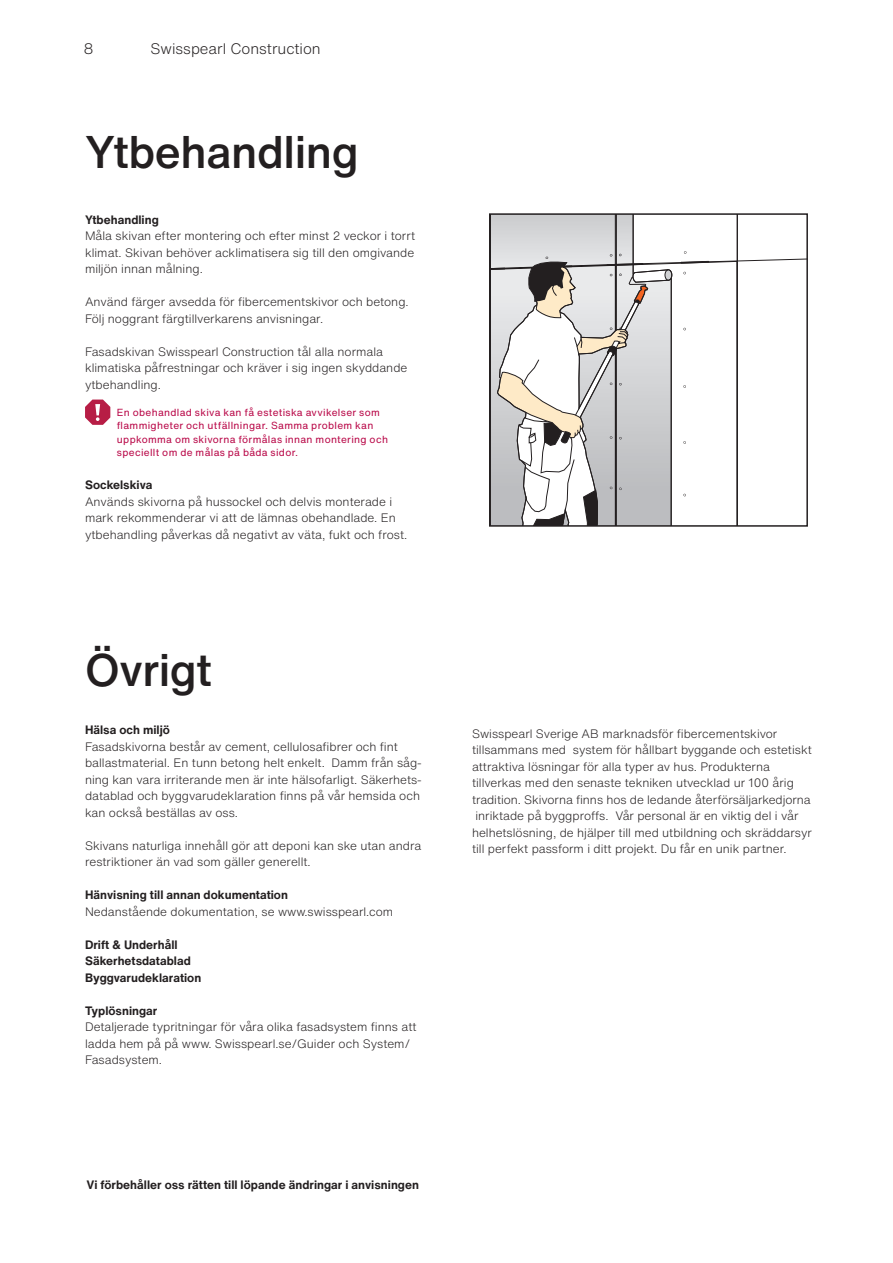
<style>
.page{position:relative;width:893px;height:1263px;background:#fff}
.page>*{position:absolute;margin:0;border:0;box-sizing:border-box;transform-origin:0 0}
.t1{font:500 45px "Helvetica Now Text";letter-spacing:-.01em;color:#231f20}
.t2{font:300 15px "Helvetica Now Text";color:#231f20}
.t3{font:300 12px/16.5px "Helvetica Now Text";color:#231f20}
.t4{font:700 12px/16.5px "Helvetica Now Text";color:#231f20}
.t5{font:10.2px/13.5px "Helvetica Now Text";letter-spacing:.03em;color:#b80546}
</style>
<div class="page">
<svg style="left:492px;top:216px;width:246px;height:308px"></svg>
<div style="left:489px;top:213px;width:319px;height:314px;border:2px solid #231f20"></div>
<svg style="left:85px;top:400px;width:25px;height:25px"></svg>
<p class="t2" style="left:84px;top:38px;width:11px">8</p>
<p class="t2" style="left:151px;top:38px;width:172px">Swisspearl Construction</p>
<h1 class="t1" style="left:85px;top:121px;width:275px">Ytbehandling</h1>
<p class="t4" style="left:85px;top:211px;width:75px">Ytbehandling</p>
<p class="t3" style="left:85px;top:228px;width:332px;text-align:justify">Måla skivan efter montering och efter minst 2 veckor i torrt klimat. Skivan behöver acklimatisera sig till den omgivande miljön innan målning.</p>
<p class="t3" style="left:85px;top:294px;width:325px">Använd färger avsedda för fibercementskivor och betong.<br>Följ noggrant färgtillverkarens anvisningar.</p>
<p class="t3" style="left:85px;top:343px;width:324px">Fasadskivan Swisspearl Construction tål alla normala klimatiska påfrestningar och kräver i sig ingen skyddande ytbehandling.</p>
<p class="t5" style="left:117px;top:405px;width:273px">En obehandlad skiva kan få estetiska avvikelser som flammigheter och utfällningar. Samma problem kan uppkomma om skivorna förmålas innan montering och speciellt om de målas på båda sidor.</p>
<p class="t4" style="left:85px;top:477px;width:69px">Sockelskiva</p>
<p class="t3" style="left:85px;top:493px;width:324px">Används skivorna på hussockel och delvis monterade i mark rekommenderar vi att de lämnas obehandlade. En ytbehandling påverkas då negativt av väta, fukt och frost.</p>
<h1 class="t1" style="left:85px;top:640px;width:128px">Övrigt</h1>
<p class="t4" style="left:85px;top:722px;width:86px">Hälsa och miljö</p>
<p class="t3" style="left:85px;top:738px;width:338px">Fasadskivorna består av cement, cellulosafibrer och fint ballastmaterial. En tunn betong helt enkelt. Damm från såg&shy;ning kan vara irriterande men är inte hälsofarligt. Säkerhets&shy;datablad och byggvarudeklaration finns på vår hemsida och kan också beställas av oss.</p>
<p class="t3" style="left:85px;top:837px;width:338px">Skivans naturliga innehåll gör att deponi kan ske utan andra restriktioner än vad som gäller generellt.</p>
<p class="t4" style="left:85px;top:887px;width:204px">Hänvisning till annan dokumentation</p>
<p class="t3" style="left:85px;top:903px;width:310px">Nedanstående dokumentation, se www.swisspearl.com</p>
<p class="t4" style="left:85px;top:936px;width:118px">Drift &amp; Underhåll<br>Säkerhetsdatablad<br>Byggvarudeklaration</p>
<p class="t4" style="left:85px;top:1002px;width:74px">Typlösningar</p>
<p class="t3" style="left:85px;top:1018px;width:333px">Detaljerade typritningar för våra olika fasadsystem finns att ladda hem på på www. Swisspearl.se/Guider och System/<br>Fasadsystem.</p>
<p class="t4" style="left:86px;top:1177px;width:334px">Vi förbehåller oss rätten till löpande ändringar i anvisningen</p>
<p class="t3" style="left:472px;top:725px;width:341px">Swisspearl Sverige AB marknadsför fibercementskivor tillsammans med system för hållbart byggande och estetiskt attraktiva lösningar för alla typer av hus. Produkterna tillverkas med den senaste tekniken utvecklad ur 100 årig tradition. Skivorna finns hos de ledande återförsäljarkedjorna inriktade på byggproffs. Vår personal är en viktig del i vår helhetslösning, de hjälper till med utbildning och skräddarsyr till perfekt passform i ditt projekt. Du får en unik partner.</p>
</div>
